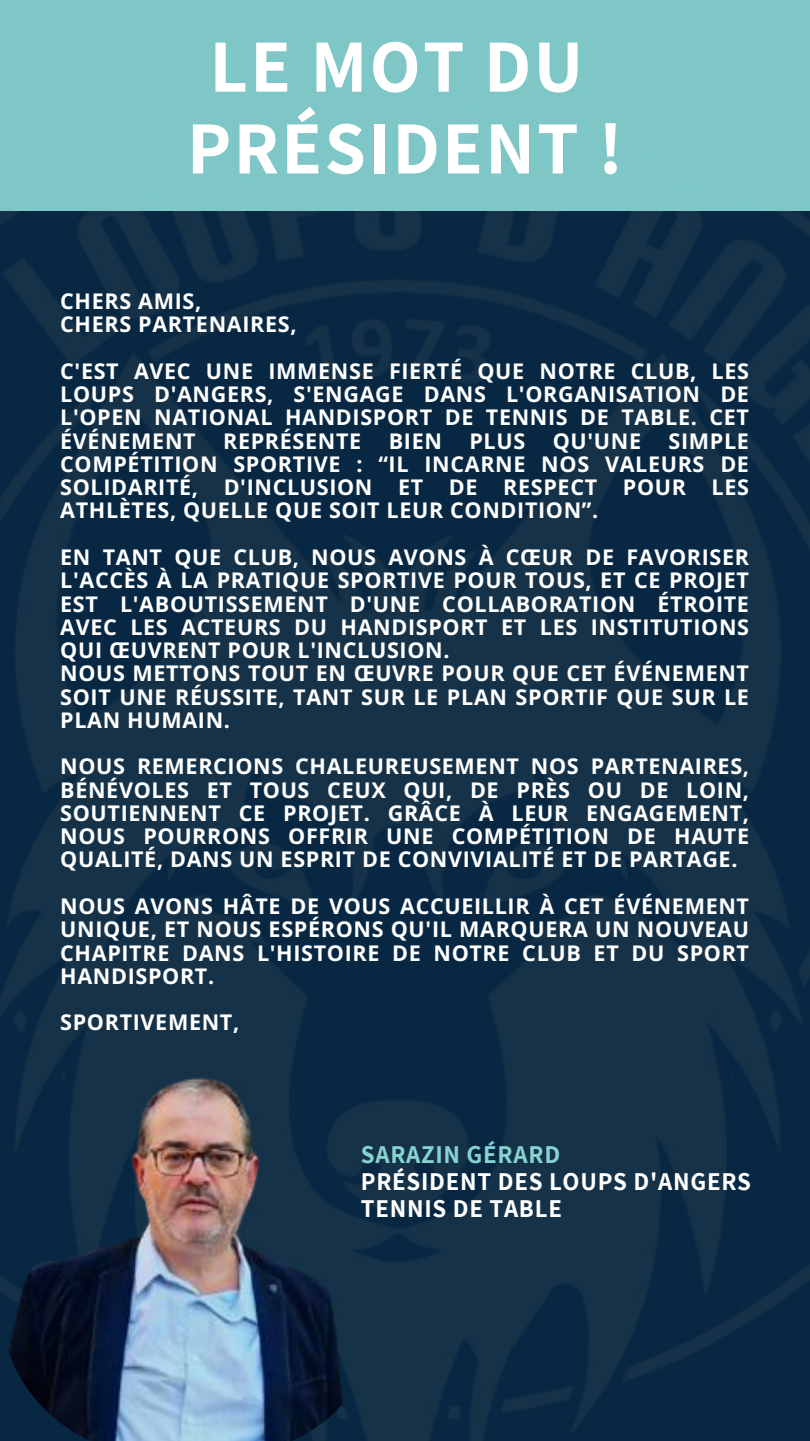
<style>
.page{position:relative;width:810px;height:1441px;background:#fff}
.page>*{position:absolute;margin:0;border:0;box-sizing:border-box;transform-origin:0 0}
.t1{font:700 75px/81.8px "Assistant";letter-spacing:.03em;color:#fff;text-align:center}
.t2{font:700 25px/27px "Assistant";letter-spacing:.03em;color:#fff}
.t3{font:700 25px "Assistant";letter-spacing:.03em;color:#86d2cf}
.t4{font:700 21.6px/23.2px "Open Sans";letter-spacing:.03em;color:#fff;text-align:justify}
</style>
<div class="page">
<img style="left:0;top:210px;width:810px;height:1230px">
<div style="left:0;top:0;width:810px;height:210px;background:#7ec7c6"></div>
<img style="left:0;top:1071px;width:382px;height:369px">
<h1 class="t1" style="left:187px;top:23px;width:437px">LE MOT DU<br>PRÉSIDENT !</h1>
<p class="t4" style="left:60px;top:289px;width:238px">CHERS AMIS,<br>CHERS PARTENAIRES,</p>
<p class="t4" style="left:60px;top:359px;width:690px">C'EST AVEC UNE IMMENSE FIERTÉ QUE NOTRE CLUB, LES LOUPS D'ANGERS, S'ENGAGE DANS L'ORGANISATION DE L'OPEN NATIONAL HANDISPORT DE TENNIS DE TABLE. CET ÉVÉNEMENT</p>
<p class="t4" style="left:223px;top:428px;width:140px">REPRÉSENTE</p>
<p class="t4" style="left:389px;top:428px;width:55px">BIEN</p>
<p class="t4" style="left:469px;top:428px;width:57px">PLUS</p>
<p class="t4" style="left:553px;top:428px;width:90px">QU'UNE</p>
<p class="t4" style="left:60px;top:428px;width:690px;text-indent:608px">SIMPLE COMPÉTITION SPORTIVE : “IL INCARNE NOS VALEURS DE SOLIDARITÉ, D'INCLUSION ET DE RESPECT POUR LES ATHLÈTES, QUELLE QUE SOIT LEUR CONDITION”.</p>
<p class="t4" style="left:60px;top:545px;width:690px;text-align:left">EN TANT QUE CLUB, NOUS AVONS À CŒUR DE FAVORISER L'ACCÈS À LA PRATIQUE SPORTIVE POUR TOUS, ET CE PROJET EST L'ABOUTISSEMENT D'UNE COLLABORATION ÉTROITE AVEC LES ACTEURS DU HANDISPORT ET LES INSTITUTIONS QUI ŒUVRENT POUR L'INCLUSION.<br>NOUS METTONS TOUT EN ŒUVRE POUR QUE CET ÉVÉNEMENT SOIT UNE RÉUSSITE, TANT SUR LE PLAN SPORTIF QUE SUR LE PLAN HUMAIN.</p>
<p class="t4" style="left:60px;top:754px;width:690px">NOUS REMERCIONS CHALEUREUSEMENT NOS PARTENAIRES, BÉNÉVOLES ET TOUS CEUX QUI, DE PRÈS OU DE LOIN, SOUTIENNENT CE PROJET. GRÂCE À LEUR ENGAGEMENT, NOUS POURRONS OFFRIR UNE COMPÉTITION DE HAUTE QUALITÉ, DANS UN ESPRIT DE CONVIVIALITÉ ET DE PARTAGE.</p>
<p class="t4" style="left:60px;top:893px;width:690px">NOUS AVONS HÂTE DE VOUS ACCUEILLIR À CET ÉVÉNEMENT UNIQUE, ET NOUS ESPÉRONS QU'IL MARQUERA UN NOUVEAU CHAPITRE DANS L'HISTOIRE DE NOTRE CLUB ET DU SPORT HANDISPORT.</p>
<p class="t4" style="left:60px;top:1010px;width:180px">SPORTIVEMENT,</p>
<p class="t3" style="left:361px;top:1137px;width:201px">SARAZIN GÉRARD</p>
<p class="t2" style="left:361px;top:1167px;width:392px">PRÉSIDENT DES LOUPS D'ANGERS<br>TENNIS DE TABLE</p>
</div>
